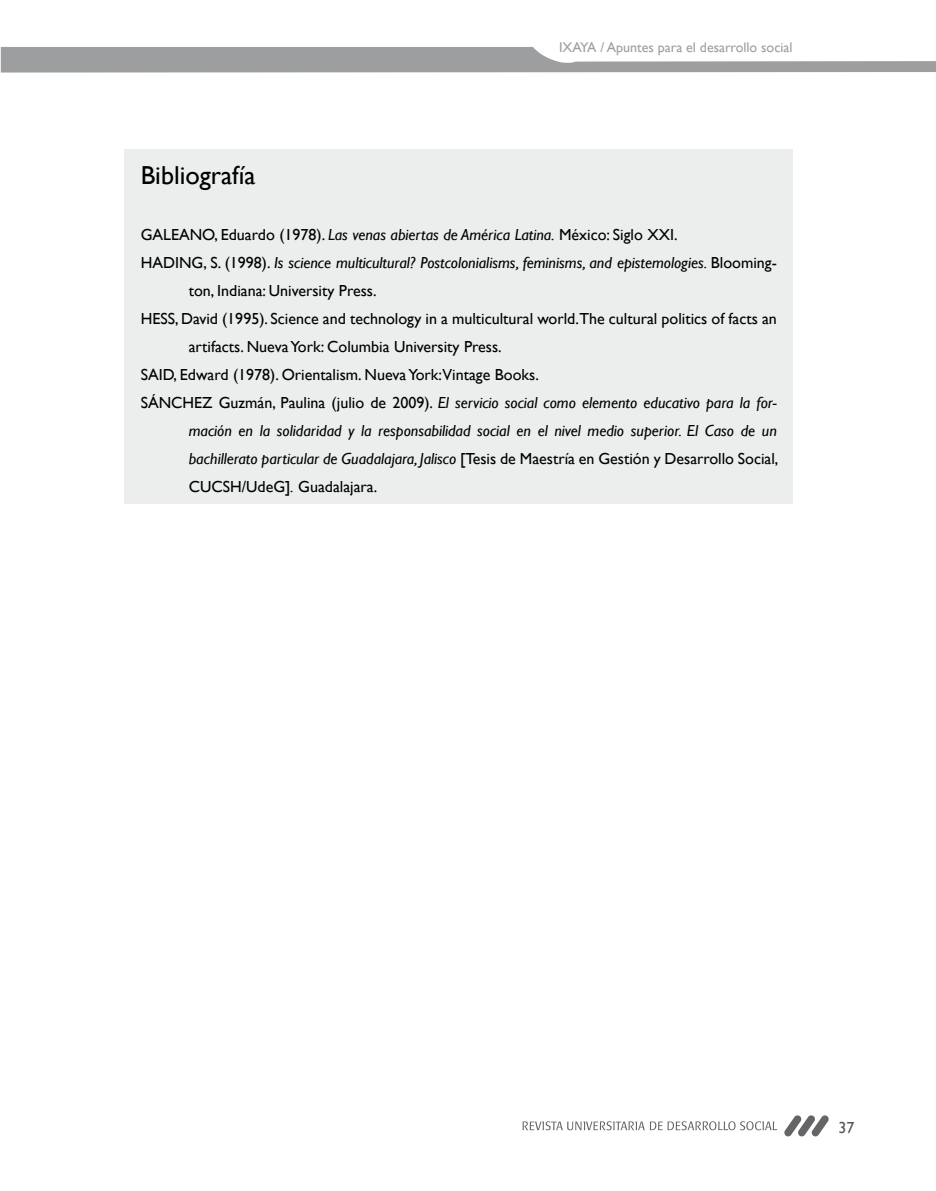
<style>
.page{position:relative;width:936px;height:1191px;background:#fff}
.page>*{position:absolute;margin:0;border:0;box-sizing:border-box;transform-origin:0 0}
.t1{font:26px "Gill Sans";color:#000}
.t2{font:italic 16px "Gill Sans";color:#000}
.t3{font:16px "Gill Sans";color:#000}
.t4{font:16px "Gill Sans";color:#58585a}
.t5{font:14px "Gill Sans";color:#9c9e9f}
.s1{font-style:italic}
.s2{font-style:normal}
</style>
<div class="page">
<svg style="left:1px;top:47px;width:934px;height:26px"></svg>
<svg style="left:522px;top:1121px;width:255px;height:9px"></svg>
<svg style="left:784px;top:1115px;width:45px;height:22px"></svg>
<div style="left:125px;top:149px;width:667px;height:354px;background:#eceded"></div>
<p class="t5" style="left:559px;top:39px;width:235px">IXAYA / Apuntes para el desarrollo social</p>
<h1 class="t1" style="left:141px;top:160px;width:116px">Bibliografía</h1>
<p class="t3" style="left:141px;top:225px;width:538px">GALEANO, Eduardo (1978). <span class="s1">Las venas abiertas de América Latina.</span> México: Siglo XXI.</p>
<p class="t2" style="left:141px;top:253px;width:637px"><span class="s2">HADING, S. (1998).</span> Is science multicultural? Postcolonialisms, feminisms, and epistemologies. <span class="s2">Blooming-</span></p>
<p class="t3" style="left:189px;top:281px;width:189px">ton, Indiana: University Press.</p>
<p class="t3" style="left:141px;top:309px;width:637px">HESS, David (1995). Science and technology in a multicultural world.The cultural politics of facts an</p>
<p class="t3" style="left:189px;top:337px;width:314px">artifacts. Nueva York: Columbia University Press.</p>
<p class="t3" style="left:141px;top:365px;width:399px">SAID, Edward (1978). Orientalism. Nueva York:Vintage Books.</p>
<p class="t2" style="left:141px;top:393px;width:637px"><span class="s2">SÁNCHEZ Guzmán, Paulina (julio de 2009).</span> El servicio social como elemento educativo para la for-</p>
<p class="t2" style="left:189px;top:421px;width:589px">mación en la solidaridad y la responsabilidad social en el nivel medio superior. El Caso de un</p>
<p class="t2" style="left:189px;top:449px;width:591px">bachillerato particular de Guadalajara, Jalisco <span class="s2">[Tesis de Maestría en Gestión y Desarrollo Social,</span></p>
<p class="t3" style="left:189px;top:477px;width:190px">CUCSH/UdeG]<span class="s1">.</span> Guadalajara.</p>
<p class="t4" style="left:838px;top:1117px;width:17px">37</p>
</div>
